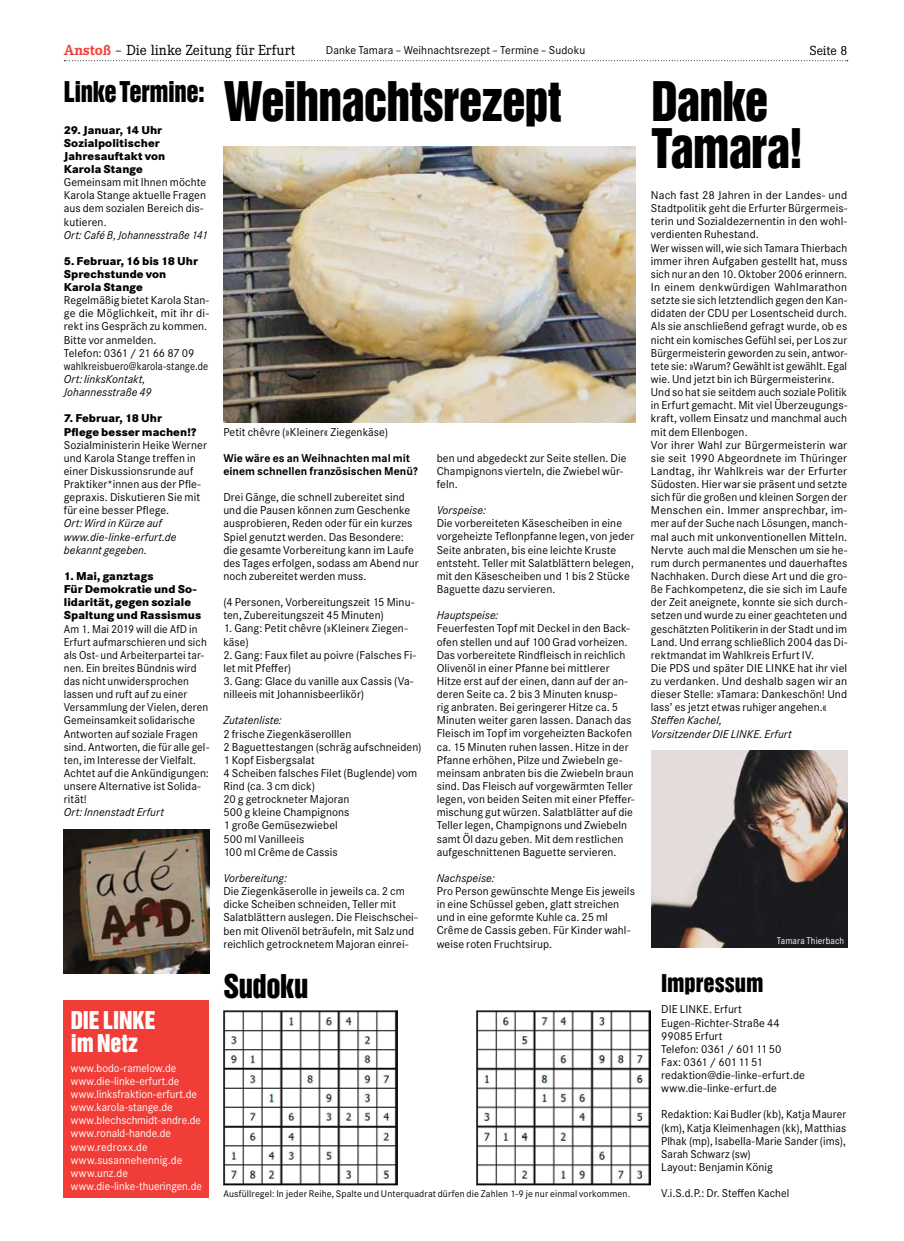
<style>
.page{position:relative;width:904px;height:1241px;background:#fff}
.page>*{position:absolute;margin:0;border:0;box-sizing:border-box;transform-origin:0 0}
.t1{font:50px/47.5px "Helvetica Inserat Com";letter-spacing:-.02em;color:#000;scale:.95 1}
.t2{font:30px "Helvetica Inserat Com";letter-spacing:-.015em;color:#000;scale:.95 1}
.t3{font:26.25px "Helvetica Inserat Com";letter-spacing:-.02em;color:#000;scale:.94 1}
.t4{font:22.5px/22.5px "Helvetica Inserat Com";letter-spacing:-.005em;color:#fff}
.t5{font:22.5px "Helvetica Inserat Com";color:#000}
.t6{font:15.12px "Corporate E";color:#000}
.t7{font:13.75px "Corporate E";letter-spacing:-.005em;color:#000}
.t8{font:11.88px/13.1px "Corporate S";letter-spacing:.005em;color:#000}
.t9{font:italic 11.88px/13.1px "Corporate S";letter-spacing:.005em;color:#000}
.t10{font:800 11.88px/13.1px "Corporate S";letter-spacing:.005em;color:#000}
.t11{font:11.88px/13.1px "Corporate S";color:#fff;scale:.96 1}
.t12{font:700 11.88px/13.1px "Corporate S";letter-spacing:.005em;color:#000}
.t13{font:10px "Corporate S";letter-spacing:.015em;color:#000}
.t14{font:10px "Corporate S";letter-spacing:.015em;color:#fff;scale:.93 1}
.s1{font-weight:700;color:#f13d37}
</style>
<div class="page">
<svg style="left:64px;top:60px;width:783px;height:1px"></svg>
<div style="left:64px;top:1000px;width:145px;height:196px;background:#f13d37"></div>
<img style="left:476px;top:1010px;width:174px;height:175px">
<img style="left:223px;top:1010px;width:174px;height:174px">
<img style="left:223px;top:146px;width:412px;height:276px">
<img style="left:651px;top:750px;width:196px;height:197px">
<img style="left:64px;top:829px;width:145px;height:144px">
<p class="t6" style="left:64px;top:41px;width:233px"><span class="s1">Anstoß</span> – Die linke Zeitung für Erfurt</p>
<p class="t7" style="left:810px;top:42px;width:39px">Seite 8</p>
<p class="t8" style="left:326px;top:44px;width:261px">Danke Tamara – Weihnachtsrezept – Termine – Sudoku</p>
<h3 class="t3" style="left:64px;top:76px;width:151px">Linke Termine:</h3>
<p class="t10" style="left:64px;top:123px;width:103px">29. Januar, 14 Uhr<br>Sozialpolitischer<br>Jahresauftakt von<br>Karola Stange</p>
<p class="t8" style="left:64px;top:176px;width:144px">Gemeinsam mit Ihnen möchte<br>Karola Stange aktuelle Fragen aus dem sozialen Bereich dis&shy;kutieren.</p>
<p class="t9" style="left:64px;top:228px;width:146px">Ort: Café B, Johannesstraße 141</p>
<p class="t10" style="left:64px;top:254px;width:136px">5. Februar, 16 bis 18 Uhr<br>Sprechstunde von<br>Karola Stange</p>
<p class="t8" style="left:64px;top:294px;width:147px">Regelmäßig bietet Karola Stan&shy;ge die Möglichkeit, mit ihr di&shy;rekt ins Gespräch zu kommen.<br>Bitte vor anmelden.<br>Telefon: 0361 / 21 66 87 09 wahlkreisbuero@karola-stange.de</p>
<p class="t9" style="left:64px;top:372px;width:89px">Ort: linksKontakt,<br>Johannesstraße 49</p>
<p class="t10" style="left:64px;top:412px;width:134px">7. Februar, 18 Uhr<br>Pflege besser machen!?</p>
<p class="t8" style="left:64px;top:438px;width:145px">Sozialministerin Heike Werner und Karola Stange treffen in einer Diskussionsrunde auf<br>Praktiker*innen aus der Pfle&shy;gepraxis. Diskutieren Sie mit für eine besser Pflege.</p>
<p class="t9" style="left:64px;top:517px;width:114px">Ort: Wird in Kürze auf www.die-linke-erfurt.de bekannt gegeben.</p>
<p class="t10" style="left:64px;top:569px;width:139px">1. Mai, ganztags<br>Für Demokratie und So&shy;lidarität, gegen soziale<br>Spaltung und Rassismus</p>
<p class="t8" style="left:64px;top:622px;width:147px">Am 1. Mai 2019 will die AfD in<br>Erfurt aufmarschieren und sich als Ost- und Arbeiterpartei tar&shy;nen. Ein breites Bündnis wird das nicht unwidersprochen lassen und ruft auf zu einer<br>Versammlung der Vielen, deren<br>Gemeinsamkeit solidarische<br>Antworten auf soziale Fragen sind. Antworten, die für alle gel&shy;ten, im Interesse der Vielfalt.<br>Achtet auf die Ankündigungen: unsere Alternative ist Solida&shy;rität!</p>
<p class="t9" style="left:64px;top:805px;width:102px">Ort: Innenstadt Erfurt</p>
<h3 class="t4" style="left:71px;top:1009px;width:86px">DIE LINKE im Netz</h3>
<p class="t11" style="left:71px;top:1061px;width:138px">www.bodo-ramelow.de www.die-linke-erfurt.de www.linksfraktion-erfurt.de www.karola-stange.de www.blechschmidt-andre.de www.ronald-hande.de www.redroxx.de www.susannehennig.de www.unz.de www.die-linke-thueringen.de</p>
<h1 class="t1" style="left:223px;top:79px;width:357px">Weihnachtsrezept</h1>
<p class="t8" style="left:223px;top:425px;width:166px">Petit chêvre (»Kleiner« Ziegenkäse)</p>
<p class="t12" style="left:223px;top:451px;width:196px">Wie wäre es an Weihnachten mal mit einem schnellen französischen Menü?</p>
<p class="t8" style="left:223px;top:490px;width:197px">Drei Gänge, die schnell zubereitet sind und die Pausen können zum Geschenke ausprobieren, Reden oder für ein kurzes Spiel genutzt werden. Das Besondere: die gesamte Vorbereitung kann im Laufe des Tages erfolgen, sodass am Abend nur noch zubereitet werden muss.</p>
<p class="t8" style="left:223px;top:595px;width:192px">(4 Personen, Vorbereitungszeit 15 Minu&shy;ten, Zubereitungszeit 45 Minuten)</p>
<p class="t8" style="left:223px;top:622px;width:186px">1. Gang: Petit chêvre (»Kleiner« Ziegen&shy;käse)</p>
<p class="t8" style="left:223px;top:648px;width:194px">2. Gang: Faux filet au poivre (Falsches Fi&shy;let mit Pfeffer)</p>
<p class="t8" style="left:223px;top:674px;width:192px">3. Gang: Glace du vanille aux Cassis (Va&shy;nilleeis mit Johannisbeerlikör)</p>
<p class="t9" style="left:223px;top:714px;width:60px">Zutatenliste:</p>
<p class="t8" style="left:223px;top:727px;width:199px">2 frische Ziegenkäserolllen<br>2 Baguettestangen (schräg aufschneiden)<br>1 Kopf Eisbergsalat<br>4 Scheiben falsches Filet (Buglende) vom<br>Rind (ca. 3 cm dick)<br>20 g getrockneter Majoran<br>500 g kleine Champignons<br>1 große Gemüsezwiebel<br>500 ml Vanilleeis<br>100 ml Crême de Cassis</p>
<p class="t9" style="left:223px;top:871px;width:65px">Vorbereitung:</p>
<p class="t8" style="left:223px;top:884px;width:196px">Die Ziegenkäserolle in jeweils ca. 2 cm dicke Scheiben schneiden, Teller mit Salatblättern auslegen. Die Fleischschei&shy;ben mit Olivenöl beträufeln, mit Salz und reichlich getrocknetem Majoran einrei-</p>
<h2 class="t2" style="left:223px;top:968px;width:91px">Sudoku</h2>
<p class="t8" style="left:437px;top:451px;width:191px">ben und abgedeckt zur Seite stellen. Die<br>Champignons vierteln, die Zwiebel wür&shy;feln.</p>
<p class="t9" style="left:437px;top:503px;width:51px">Vorspeise:</p>
<p class="t8" style="left:437px;top:517px;width:199px">Die vorbereiteten Käsescheiben in eine vorgeheizte Teflonpfanne legen, von jeder Seite anbraten, bis eine leichte Kruste entsteht. Teller mit Salatblättern belegen, mit den Käsescheiben und 1 bis 2 Stücke Baguette dazu servieren.</p>
<p class="t9" style="left:437px;top:608px;width:63px">Hauptspeise:</p>
<p class="t8" style="left:437px;top:622px;width:199px">Feuerfesten Topf mit Deckel in den Back&shy;ofen stellen und auf 100 Grad vorheizen.<br>Das vorbereitete Rindfleisch in reichlich Olivenöl in einer Pfanne bei mittlerer Hitze erst auf der einen, dann auf der an&shy;deren Seite ca. 2 bis 3 Minuten knusp-<br>rig anbraten. Bei geringerer Hitze ca. 5<br>Minuten weiter garen lassen. Danach das Fleisch im Topf im vorgeheizten Backofen ca. 15 Minuten ruhen lassen. Hitze in der Pfanne erhöhen, Pilze und Zwiebeln ge&shy;meinsam anbraten bis die Zwiebeln braun sind. Das Fleisch auf vorgewärmten Teller legen, von beiden Seiten mit einer Pfeffer&shy;mischung gut würzen. Salatblätter auf die Teller legen, Champignons und Zwiebeln samt Öl dazu geben. Mit dem restlichen aufgeschnittenen Baguette servieren.</p>
<p class="t9" style="left:437px;top:871px;width:60px">Nachspeise:</p>
<p class="t8" style="left:437px;top:884px;width:200px">Pro Person gewünschte Menge Eis jeweils in eine Schüssel geben, glatt streichen und in eine geformte Kuhle ca. 25 ml Crême de Cassis geben. Für Kinder wahl&shy;weise roten Fruchtsirup.</p>
<p class="t13" style="left:223px;top:1187px;width:408px">Ausfüllregel: In jeder Reihe, Spalte und Unterquadrat dürfen die Zahlen 1-9 je nur einmal vorkommen.</p>
<h1 class="t1" style="left:651px;top:79px;width:162px">Danke<br>Tamara!</h1>
<p class="t8" style="left:651px;top:189px;width:198px">Nach fast 28 Jahren in der Landes- und Stadtpolitik geht die Erfurter Bürgermeis&shy;terin und Sozialdezernentin in den wohl&shy;verdienten Ruhestand.<br>Wer wissen will, wie sich Tamara Thierbach immer ihren Aufgaben gestellt hat, muss sich nur an den 10. Oktober 2006 erinnern.<br>In einem denkwürdigen Wahlmarathon setzte sie sich letztendlich gegen den Kan&shy;didaten der CDU per Losentscheid durch.<br>Als sie anschließend gefragt wurde, ob es nicht ein komisches Gefühl sei, per Los zur Bürgermeisterin geworden zu sein, antwor&shy;tete sie: »Warum? Gewählt ist gewählt. Egal wie. Und jetzt bin ich Bürgermeisterin«.<br>Und so hat sie seitdem auch soziale Politik in Erfurt gemacht. Mit viel Überzeugungs&shy;kraft, vollem Einsatz und manchmal auch mit dem Ellenbogen.<br>Vor ihrer Wahl zur Bürgermeisterin war sie seit 1990 Abgeordnete im Thüringer Landtag, ihr Wahlkreis war der Erfurter Südosten. Hier war sie präsent und setzte sich für die großen und kleinen Sorgen der Menschen ein. Immer ansprechbar, im&shy;mer auf der Suche nach Lösungen, manch&shy;mal auch mit unkonventionellen Mitteln.<br>Nervte auch mal die Menschen um sie he&shy;rum durch permanentes und dauerhaftes Nachhaken. Durch diese Art und die gro&shy;ße Fachkompetenz, die sie sich im Laufe der Zeit aneignete, konnte sie sich durch&shy;setzen und wurde zu einer geachteten und geschätzten Politikerin in der Stadt und im Land. Und errang schließlich 2004 das Di&shy;rektmandat im Wahlkreis Erfurt IV.<br>Die PDS und später DIE LINKE hat ihr viel zu verdanken. Und deshalb sagen wir an dieser Stelle: »Tamara: Dankeschön! Und lass’ es jetzt etwas ruhiger angehen.«</p>
<p class="t9" style="left:651px;top:714px;width:142px">Steffen Kachel,<br>Vorsitzender DIE LINKE. Erfurt</p>
<p class="t14" style="left:777px;top:934px;width:74px">Tamara Thierbach</p>
<h3 class="t5" style="left:661px;top:969px;width:104px">Impressum</h3>
<p class="t8" style="left:661px;top:1002px;width:145px">DIE LINKE. Erfurt<br>Eugen-Richter-Straße 44<br>99085 Erfurt<br>Telefon: 0361 / 6011150<br>Fax: 0361 / 6011151 redaktion@die-linke-erfurt.de www.die-linke-erfurt.de</p>
<p class="t8" style="left:661px;top:1107px;width:187px">Redaktion: Kai Budler (kb), Katja Maurer (km), Katja Kleimenhagen (kk), Matthias Plhak (mp), Isabella-Marie Sander (ims), Sarah Schwarz (sw)<br>Layout: Benjamin König</p>
<p class="t8" style="left:661px;top:1186px;width:130px">V.i.S.d.P.: Dr. Steffen Kachel</p>
</div>
